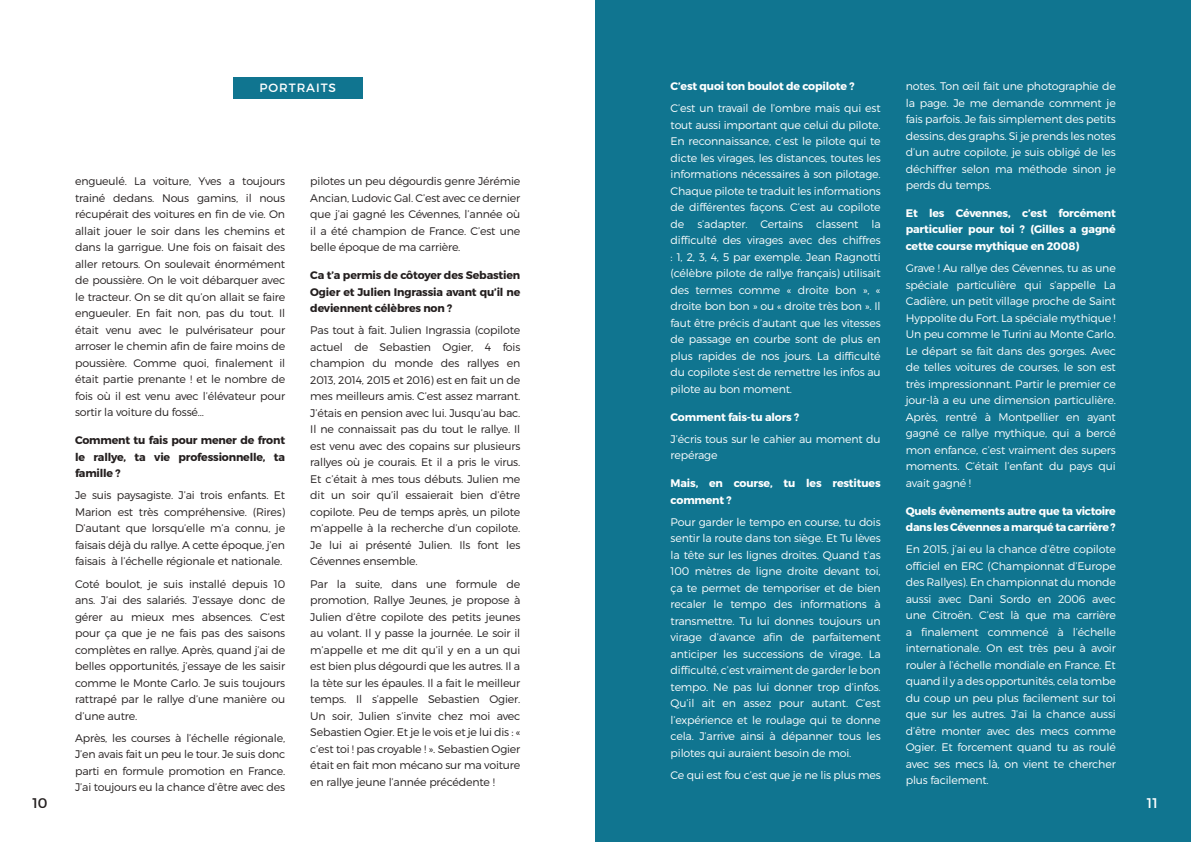
<style>
.page{position:relative;width:1191px;height:842px;background:#fff}
.page>*{position:absolute;margin:0;border:0;box-sizing:border-box;transform-origin:0 0}
.t1{font:14px "Montserrat";color:#241f1f}
.t2{font:14px "Montserrat";color:#fff}
.t3{font:12px "Montserrat";letter-spacing:.08em;color:#fff}
.t4{font:300 11px/16.5px "Montserrat";letter-spacing:-.015em;color:#fff;text-align:justify}
.t5{font:300 11px/16.5px "Montserrat";letter-spacing:-.015em;color:#241f1f;text-align:justify}
.t6{font:700 11px/16.5px "Montserrat";letter-spacing:-.015em;color:#fff}
.t7{font:700 11px/16.5px "Montserrat";letter-spacing:-.015em;color:#241f1f;text-align:justify}
</style>
<div class="page">
<div style="left:595px;top:0;width:596px;height:842px;background:#107590"></div>
<div style="left:233px;top:77px;width:129px;height:22px;background:#107590"></div>
<p class="t3" style="left:259px;top:80px;width:78px">PORTRAITS</p>
<p class="t5" style="left:75px;top:173px;width:211px">engueulé. La voiture, Yves a toujours trainé dedans. Nous gamins, il nous récupérait des voitures en fin de vie. On allait jouer le soir dans les chemins et dans la garrigue. Une fois on faisait des aller retours. On soulevait énormément de poussière. On le voit débarquer avec le tracteur. On se dit qu’on allait se faire engueuler. En fait non, pas du tout. Il était venu avec le pulvérisateur pour arroser le chemin afin de faire moins de poussière. Comme quoi, finalement il était partie prenante ! et le nombre de fois où il est venu avec l’élévateur pour sortir la voiture du fossé…</p>
<p class="t7" style="left:75px;top:432px;width:211px">Comment tu fais pour mener de front le rallye, ta vie professionnelle, ta famille ?</p>
<p class="t5" style="left:75px;top:487px;width:211px">Je suis paysagiste. J’ai trois enfants. Et Marion est très compréhensive. (Rires)<br>D’autant que lorsqu’elle m’a connu, je faisais déjà du rallye. A cette époque, j’en faisais à l’échelle régionale et nationale.</p>
<p class="t5" style="left:75px;top:575px;width:211px">Coté boulot, je suis installé depuis 10 ans. J’ai des salariés. J’essaye donc de gérer au mieux mes absences. C’est pour ça que je ne fais pas des saisons complètes en rallye. Après, quand j’ai de belles opportunités, j’essaye de les saisir comme le Monte Carlo. Je suis toujours rattrapé par le rallye d’une manière ou d’une autre.</p>
<p class="t5" style="left:75px;top:729px;width:212px">Après, les courses à l’échelle régionale, J’en avais fait un peu le tour. Je suis donc parti en formule promotion en France.<br>J’ai toujours eu la chance d’être avec des</p>
<p class="t5" style="left:310px;top:173px;width:211px">pilotes un peu dégourdis genre Jérémie Ancian, Ludovic Gal. C’est avec ce dernier que j’ai gagné les Cévennes, l’année où il a été champion de France. C’est une belle époque de ma carrière.</p>
<p class="t7" style="left:310px;top:267px;width:211px">Ca t’a permis de côtoyer des Sebastien Ogier et Julien Ingrassia avant qu’il ne deviennent célèbres non ?</p>
<p class="t5" style="left:310px;top:322px;width:212px">Pas tout à fait. Julien Ingrassia (copilote actuel de Sebastien Ogier, 4 fois champion du monde des rallyes en 2013, 2014, 2015 et 2016) est en fait un de mes meilleurs amis. C’est assez marrant.<br>J’étais en pension avec lui. Jusqu’au bac.<br>Il ne connaissait pas du tout le rallye. Il est venu avec des copains sur plusieurs rallyes où je courais. Et il a pris le virus.<br>Et c’était à mes tous débuts. Julien me dit un soir qu’il essaierait bien d’être copilote. Peu de temps après, un pilote m’appelle à la recherche d’un copilote.<br>Je lui ai présenté Julien. Ils font les Cévennes ensemble.</p>
<p class="t5" style="left:310px;top:575px;width:211px">Par la suite, dans une formule de promotion, Rallye Jeunes, je propose à Julien d’être copilote des petits jeunes au volant. Il y passe la journée. Le soir il m’appelle et me dit qu’il y en a un qui est bien plus dégourdi que les autres. Il a la tète sur les épaules. Il a fait le meilleur temps. Il s’appelle Sebastien Ogier.<br>Un soir, Julien s’invite chez moi avec Sebastien Ogier. Et je le vois et je lui dis : « c’est toi ! pas croyable ! ». Sebastien Ogier était en fait mon mécano sur ma voiture en rallye jeune l’année précédente !</p>
<p class="t6" style="left:670px;top:78px;width:185px">C’est quoi ton boulot de copilote ?</p>
<p class="t4" style="left:670px;top:100px;width:211px">C’est un travail de l’ombre mais qui est tout aussi important que celui du pilote.<br>En reconnaissance, c’est le pilote qui te dicte les virages, les distances, toutes les informations nécessaires à son pilotage.<br>Chaque pilote te traduit les informations de différentes façons. C’est au copilote de s’adapter. Certains classent la difficulté des virages avec des chiffres : 1, 2, 3, 4, 5 par exemple. Jean Ragnotti (célèbre pilote de rallye français) utilisait des termes comme « droite bon », « droite bon bon » ou « droite très bon ». Il faut être précis d’autant que les vitesses de passage en courbe sont de plus en plus rapides de nos jours. La difficulté du copilote s’est de remettre les infos au pilote au bon moment.</p>
<p class="t6" style="left:670px;top:409px;width:130px">Comment fais-tu alors ?</p>
<p class="t4" style="left:670px;top:430px;width:211px">J’écris tous sur le cahier au moment du repérage</p>
<p class="t6" style="left:670px;top:475px;width:211px">Mais, en course, tu les restitues comment ?</p>
<p class="t4" style="left:670px;top:513px;width:212px">Pour garder le tempo en course, tu dois sentir la route dans ton siège. Et Tu lèves la tête sur les lignes droites. Quand t’as 100 mètres de ligne droite devant toi, ça te permet de temporiser et de bien recaler le tempo des informations à transmettre. Tu lui donnes toujours un virage d’avance afin de parfaitement anticiper les successions de virage. La difficulté, c’est vraiment de garder le bon tempo. Ne pas lui donner trop d’infos.<br>Qu’il ait en assez pour autant. C’est l’expérience et le roulage qui te donne cela. J’arrive ainsi à dépanner tous les pilotes qui auraient besoin de moi.</p>
<p class="t4" style="left:670px;top:767px;width:211px">Ce qui est fou c’est que je ne lis plus mes</p>
<p class="t4" style="left:905px;top:78px;width:211px">notes. Ton œil fait une photographie de la page. Je me demande comment je fais parfois. Je fais simplement des petits dessins, des graphs. Si je prends les notes d’un autre copilote, je suis obligé de les déchiffrer selon ma méthode sinon je perds du temps.</p>
<p class="t6" style="left:905px;top:205px;width:211px;text-align:justify">Et les Cévennes, c’est forcément particulier pour toi ? (Gilles a gagné cette course mythique en 2008)</p>
<p class="t4" style="left:905px;top:260px;width:211px">Grave ! Au rallye des Cévennes, tu as une spéciale particulière qui s’appelle La Cadière, un petit village proche de Saint Hyppolite du Fort. La spéciale mythique !<br>Un peu comme le Turini au Monte Carlo.<br>Le départ se fait dans des gorges. Avec de telles voitures de courses, le son est très impressionnant. Partir le premier ce jour-là a eu une dimension particulière.<br>Après, rentré à Montpellier en ayant gagné ce rallye mythique, qui a bercé mon enfance, c’est vraiment des supers moments. C’était l’enfant du pays qui avait gagné !</p>
<p class="t6" style="left:905px;top:502px;width:211px">Quels évènements autre que ta victoire dans les Cévennes a marqué ta carrière ?</p>
<p class="t4" style="left:905px;top:541px;width:211px">En 2015, j’ai eu la chance d’être copilote officiel en ERC (Championnat d’Europe des Rallyes). En championnat du monde aussi avec Dani Sordo en 2006 avec une Citroën. C’est là que ma carrière a finalement commencé à l’échelle internationale. On est très peu à avoir rouler à l’échelle mondiale en France. Et quand il y a des opportunités, cela tombe du coup un peu plus facilement sur toi que sur les autres. J’ai la chance aussi d’être monter avec des mecs comme Ogier. Et forcement quand tu as roulé avec ses mecs là, on vient te chercher plus facilement.</p>
<p class="t1" style="left:32px;top:795px;width:17px">10</p>
<p class="t2" style="left:1147px;top:795px;width:12px">11</p>
</div>
